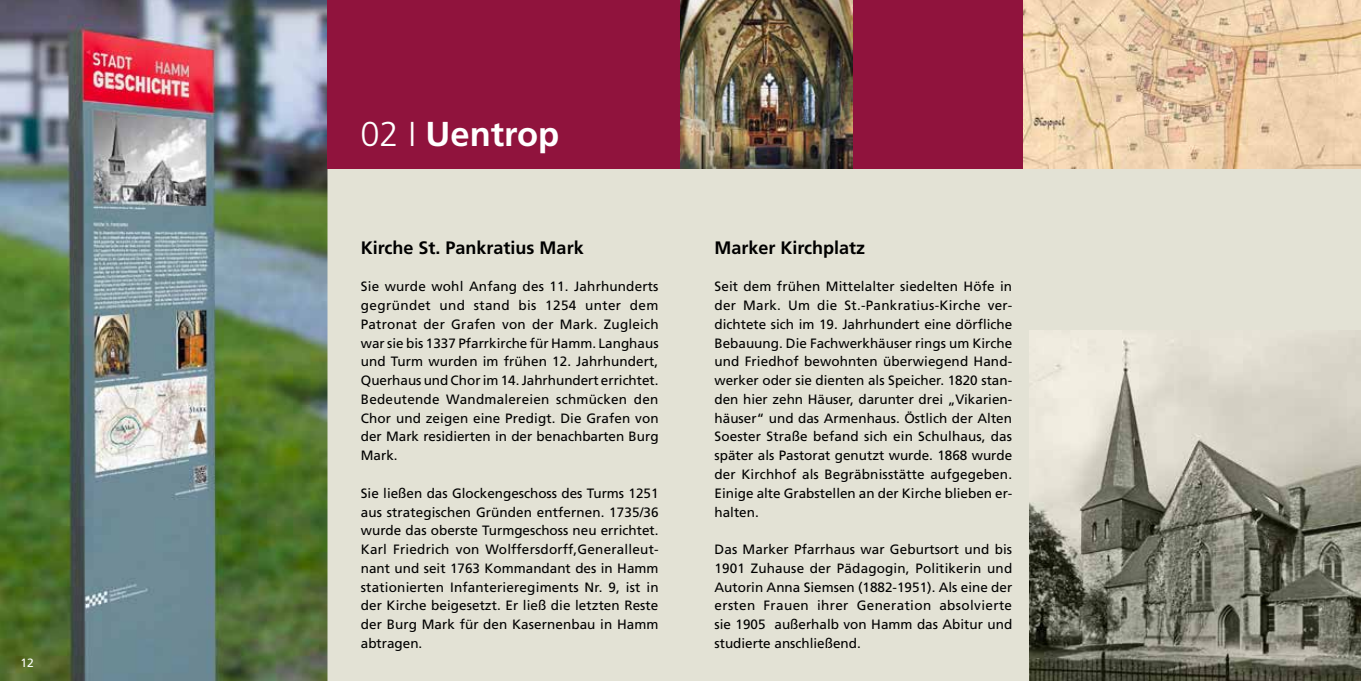
<style>
.page{position:relative;width:1361px;height:681px;background:#fff}
.page>*{position:absolute;margin:0;border:0;box-sizing:border-box;transform-origin:0 0}
.t1{font:700 34.5px "Frutiger";color:#fff}
.t2{font:700 18px "Frutiger";color:#000}
.t3{font:13.5px/18.8px "Frutiger";color:#000;text-align:justify}
.t4{font:12px "Frutiger";color:#fff}
.s1{font-weight:300}
</style>
<div class="page">
<div style="left:327px;top:0;width:1034px;height:680px;background:#e3e2d5"></div>
<img style="left:0;top:0;width:327px;height:680px">
<div style="left:327px;top:0;width:1034px;height:169px;background:#90133d"></div>
<img style="left:681px;top:0;width:171px;height:169px">
<img style="left:1024px;top:0;width:337px;height:169px">
<img style="left:1029px;top:331px;width:332px;height:349px">
<p class="t4" style="left:21px;top:655px;width:15px">12</p>
<h1 class="t1" style="left:360px;top:114px;width:200px"><span class="s1">02 I</span> Uentrop</h1>
<h2 class="t2" style="left:361px;top:237px;width:224px">Kirche St. Pankratius Mark</h2>
<p class="t3" style="left:361px;top:277px;width:299px">Sie wurde wohl Anfang des 11. Jahrhunderts gegründet und stand bis 1254 unter dem Patronat der Grafen von der Mark. Zugleich war sie bis 1337 Pfarrkirche für Hamm. Langhaus und Turm wurden im frühen 12. Jahrhundert, Querhaus und Chor im 14. Jahrhundert errichtet.<br>Bedeutende Wandmalereien schmücken den Chor und zeigen eine Predigt. Die Grafen von der Mark residierten in der benachbarten Burg Mark.</p>
<p class="t3" style="left:361px;top:483px;width:299px">Sie ließen das Glockengeschoss des Turms 1251 aus strategischen Gründen entfernen. 1735/36 wurde das oberste Turmgeschoss neu errichtet.<br>Karl Friedrich von Wolffersdorff,Generalleut&shy;nant und seit 1763 Kommandant des in Hamm stationierten Infanterieregiments Nr. 9, ist in der Kirche beigesetzt. Er ließ die letzten Reste der Burg Mark für den Kasernenbau in Hamm abtragen.</p>
<h2 class="t2" style="left:714px;top:237px;width:152px">Marker Kirchplatz</h2>
<p class="t3" style="left:714px;top:277px;width:299px">Seit dem frühen Mittelalter siedelten Höfe in der Mark. Um die St.-Pankratius-Kirche ver&shy;dichtete sich im 19. Jahrhundert eine dörfliche Bebauung. Die Fachwerkhäuser rings um Kirche und Friedhof bewohnten überwiegend Hand&shy;werker oder sie dienten als Speicher. 1820 stan&shy;den hier zehn Häuser, darunter drei „Vikarien&shy;häuser“ und das Armenhaus. Östlich der Alten Soester Straße befand sich ein Schulhaus, das später als Pastorat genutzt wurde. 1868 wurde der Kirchhof als Begräbnisstätte aufgegeben.<br>Einige alte Grabstellen an der Kirche blieben er&shy;halten.</p>
<p class="t3" style="left:714px;top:539px;width:299px">Das Marker Pfarrhaus war Geburtsort und bis 1901 Zuhause der Pädagogin, Politikerin und Autorin Anna Siemsen (1882-1951). Als eine der ersten Frauen ihrer Generation absolvierte sie 1905 außerhalb von Hamm das Abitur und studierte anschließend.</p>
</div>
